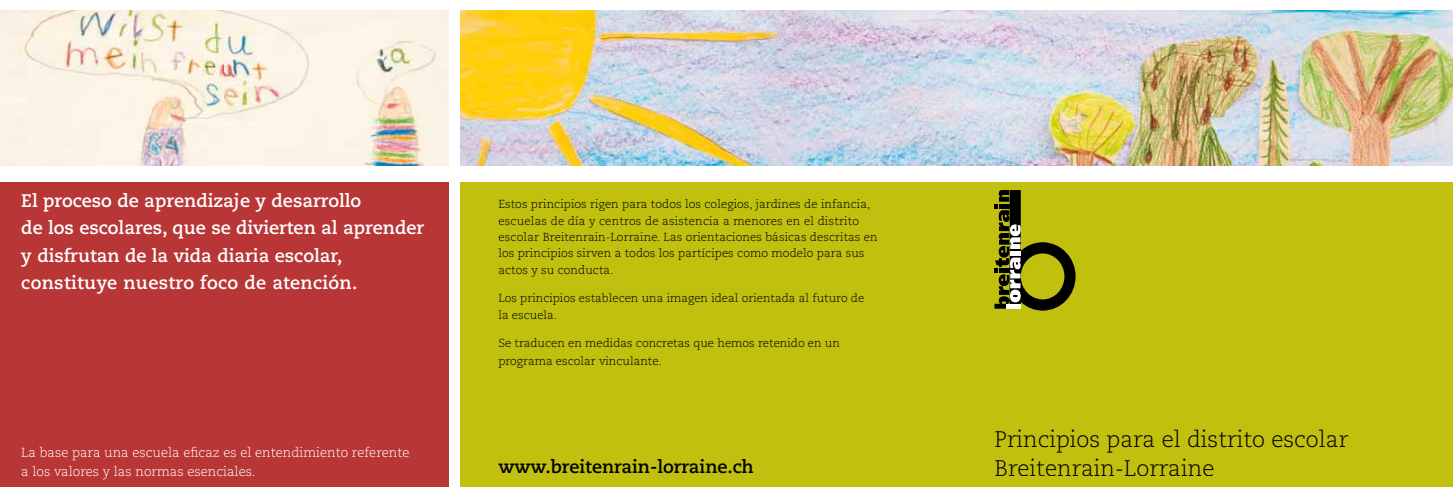
<style>
.page{position:relative;width:1453px;height:497px;background:#fff}
.page>*{position:absolute;margin:0;border:0;box-sizing:border-box;transform-origin:0 0}
.t1{font:300 22.5px/28.8px "Caecilia";color:#000}
.t2{font:700 18.12px/27.5px "Caecilia";color:#fff}
.t3{font:700 18.12px "Caecilia";color:#000}
.t4{font:300 13.12px/18.8px "Caecilia";color:#fff}
.t5{font:300 11.62px/16.2px "Caecilia";letter-spacing:.005em;color:#000}
</style>
<div class="page">
<div style="left:0;top:182px;width:449px;height:303px;background:#b83636"></div>
<div style="left:461px;top:182px;width:992px;height:303px;background:#c1c00f"></div>
<svg style="left:994px;top:190px;width:81px;height:120px"></svg>
<img style="left:460px;top:10px;width:993px;height:155px">
<img style="left:0;top:11px;width:449px;height:154px">
<h2 class="t2" style="left:21px;top:187px;width:404px">El proceso de aprendizaje y desarrollo<br>de los escolares, que se divierten al aprender y disfrutan de la vida diaria escolar, constituye nuestro foco de atención.</h2>
<p class="t4" style="left:21px;top:442px;width:390px">La base para una escuela eficaz es el entendimiento referente a los valores y las normas esenciales.</p>
<p class="t5" style="left:498px;top:196px;width:381px">Estos principios rigen para todos los colegios, jardines de infancia, escuelas de día y centros de asistencia a menores en el distrito escolar Breitenrain-Lorraine. Las orientaciones básicas descritas en los principios sirven a todos los partícipes como modelo para sus actos y su conducta.</p>
<p class="t5" style="left:498px;top:289px;width:367px;line-height:17.5px">Los principios establecen una imagen ideal orientada al futuro de la escuela.</p>
<p class="t5" style="left:498px;top:334px;width:343px;line-height:17.5px">Se traducen en medidas concretas que hemos retenido en un programa escolar vinculante.</p>
<h2 class="t3" style="left:498px;top:455px;width:257px">www.breitenrain-lorraine.ch</h2>
<h1 class="t1" style="left:994px;top:424px;width:355px">Principios para el distrito escolar<br>Breitenrain-Lorraine</h1>
</div>
